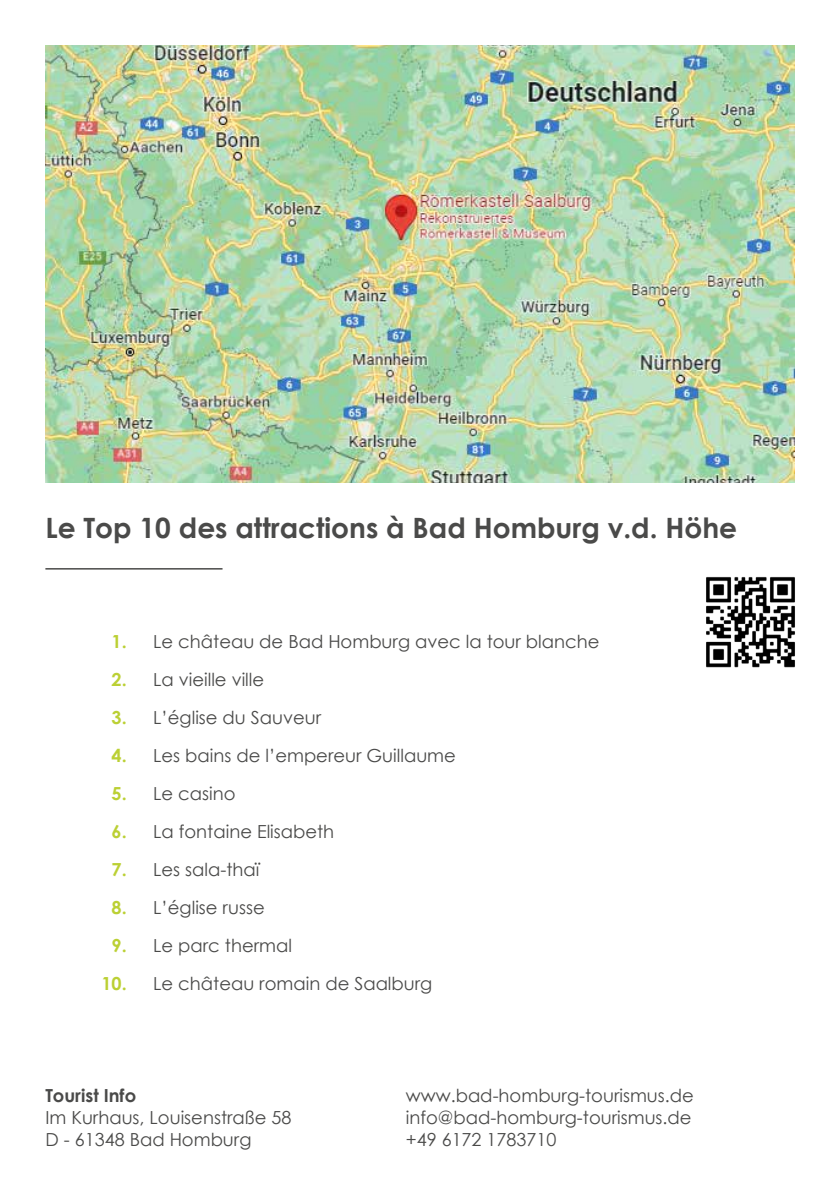
<style>
.page{position:relative;width:840px;height:1191px;background:#fff}
.page>*{position:absolute;margin:0;border:0;box-sizing:border-box;transform-origin:0 0}
.t1{font:700 28px "Century Gothic";color:#4a4a49}
.t2{font:18px/38px "Century Gothic";color:#4a4a49}
.t3{font:700 18px/38px "Century Gothic";color:#bbd034;text-align:center}
.t4{font:700 18px "Century Gothic";color:#4a4a49}
</style>
<div class="page">
<img style="left:45px;top:45px;width:749px;height:437px">
<hr style="left:45px;top:568px;width:177px;height:1px;background:#4a4a49">
<img style="left:706px;top:576px;width:89px;height:92px">
<h1 class="t1" style="left:45px;top:506px;width:693px">Le Top 10 des attractions à Bad Homburg v.d. Höhe</h1>
<p class="t3" style="left:101px;top:622px;width:27px">1.<br>2.<br>3.<br>4.<br>5.<br>6.<br>7.<br>8.<br>9.<br>10.</p>
<p class="t2" style="left:153px;top:622px;width:447px">Le château de Bad Homburg avec la tour blanche<br>La vieille ville<br>L’église du Sauveur<br>Les bains de l’empereur Guillaume<br>Le casino<br>La fontaine Elisabeth<br>Les sala-thaï<br>L’église russe<br>Le parc thermal<br>Le château romain de Saalburg</p>
<p class="t4" style="left:45px;top:1082px;width:92px">Tourist Info</p>
<p class="t2" style="left:405px;top:1076px;width:289px">www.bad-homburg-tourismus.de</p>
<p class="t2" style="left:45px;top:1098px;width:247px">Im Kurhaus, Louisenstraße 58</p>
<p class="t2" style="left:405px;top:1098px;width:287px">info@bad-homburg-tourismus.de</p>
<p class="t2" style="left:45px;top:1119px;width:207px">D - 61348 Bad Homburg</p>
<p class="t2" style="left:405px;top:1119px;width:152px">+49 6172 1783710</p>
</div>
